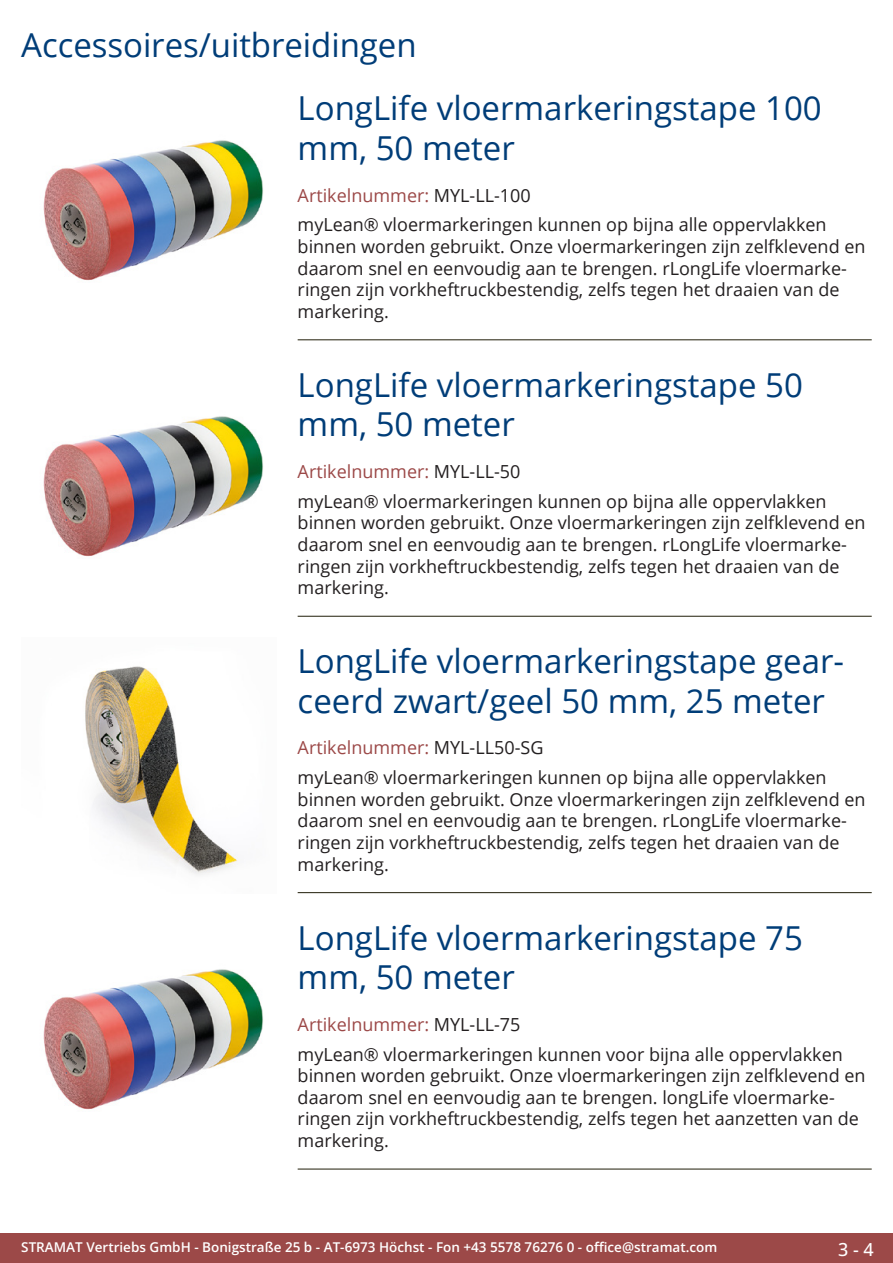
<style>
.page{position:relative;width:893px;height:1263px;background:#fff}
.page>*{position:absolute;margin:0;border:0;box-sizing:border-box;transform-origin:0 0}
.Produkttitel{font:33px/39.6px "Open Sans";color:#003d78}
.RastTitel{font:33px "Open Sans";color:#003d78}
.Beschreibung_Text{font:18px/21.6px "Open Sans";color:#231f20}
.TechDaten_Überschrif{font:18px "Open Sans";color:#9c4948}
.t1{font:500 18px "Open Sans";color:#fff}
.t2{font:600 13.5px "Open Sans";color:#fff}
.s1{color:#231f20}
</style>
<div class="page">
<div style="left:0;top:1233px;width:893px;height:30px;background:#9c4948"></div>
<hr style="left:298px;top:340px;width:574px;height:1px;background:#201d08">
<hr style="left:298px;top:616px;width:574px;height:1px;background:#201d08">
<hr style="left:298px;top:892px;width:574px;height:1px;background:#201d08">
<hr style="left:298px;top:1169px;width:574px;height:1px;background:#201d08">
<img style="left:43px;top:140px;width:220px;height:141px">
<img style="left:43px;top:416px;width:220px;height:141px">
<img style="left:85px;top:666px;width:153px;height:209px">
<img style="left:43px;top:969px;width:220px;height:141px">
<p class="RastTitel" style="left:21px;top:22px;width:397px">Accessoires/uitbreidingen</p>
<p class="Produkttitel" style="left:298px;top:88px;width:526px">LongLife vloermarkeringstape 100 mm, 50 meter</p>
<p class="TechDaten_Überschrif" style="left:298px;top:183px;width:235px">Artikelnummer: <span class="s1">MYL-LL-100</span></p>
<p class="Beschreibung_Text" style="left:298px;top:214px;width:569px">myLean® vloermarkeringen kunnen op bijna alle oppervlakken binnen worden gebruikt. Onze vloermarkeringen zijn zelfklevend en daarom snel en eenvoudig aan te brengen. rLongLife vloermarke&shy;ringen zijn vorkheftruckbestendig, zelfs tegen het draaien van de markering.</p>
<p class="Produkttitel" style="left:298px;top:364px;width:507px">LongLife vloermarkeringstape 50 mm, 50 meter</p>
<p class="TechDaten_Überschrif" style="left:298px;top:459px;width:224px">Artikelnummer: <span class="s1">MYL-LL-50</span></p>
<p class="Beschreibung_Text" style="left:298px;top:490px;width:569px">myLean® vloermarkeringen kunnen op bijna alle oppervlakken binnen worden gebruikt. Onze vloermarkeringen zijn zelfklevend en daarom snel en eenvoudig aan te brengen. rLongLife vloermarke&shy;ringen zijn vorkheftruckbestendig, zelfs tegen het draaien van de markering.</p>
<p class="Produkttitel" style="left:298px;top:640px;width:548px">LongLife vloermarkeringstape gear&shy;ceerd zwart/geel 50 mm, 25 meter</p>
<p class="TechDaten_Überschrif" style="left:298px;top:735px;width:247px">Artikelnummer: <span class="s1">MYL-LL50-SG</span></p>
<p class="Beschreibung_Text" style="left:298px;top:766px;width:569px">myLean® vloermarkeringen kunnen op bijna alle oppervlakken binnen worden gebruikt. Onze vloermarkeringen zijn zelfklevend en daarom snel en eenvoudig aan te brengen. rLongLife vloermarke&shy;ringen zijn vorkheftruckbestendig, zelfs tegen het draaien van de markering.</p>
<p class="Produkttitel" style="left:298px;top:917px;width:507px">LongLife vloermarkeringstape 75 mm, 50 meter</p>
<p class="TechDaten_Überschrif" style="left:298px;top:1012px;width:224px">Artikelnummer: <span class="s1">MYL-LL-75</span></p>
<p class="Beschreibung_Text" style="left:298px;top:1043px;width:569px">myLean® vloermarkeringen kunnen voor bijna alle oppervlakken binnen worden gebruikt. Onze vloermarkeringen zijn zelfklevend en daarom snel en eenvoudig aan te brengen. longLife vloermarke&shy;ringen zijn vorkheftruckbestendig, zelfs tegen het aanzetten van de markering.</p>
<p class="t2" style="left:21px;top:1238px;width:698px">STRAMAT Vertriebs GmbH - Bonigstraße 25 b - AT-6973 Höchst - Fon +43 5578 76276 0 - office@stramat.com</p>
<p class="t1" style="left:838px;top:1237px;width:37px">3 - 4</p>
</div>
